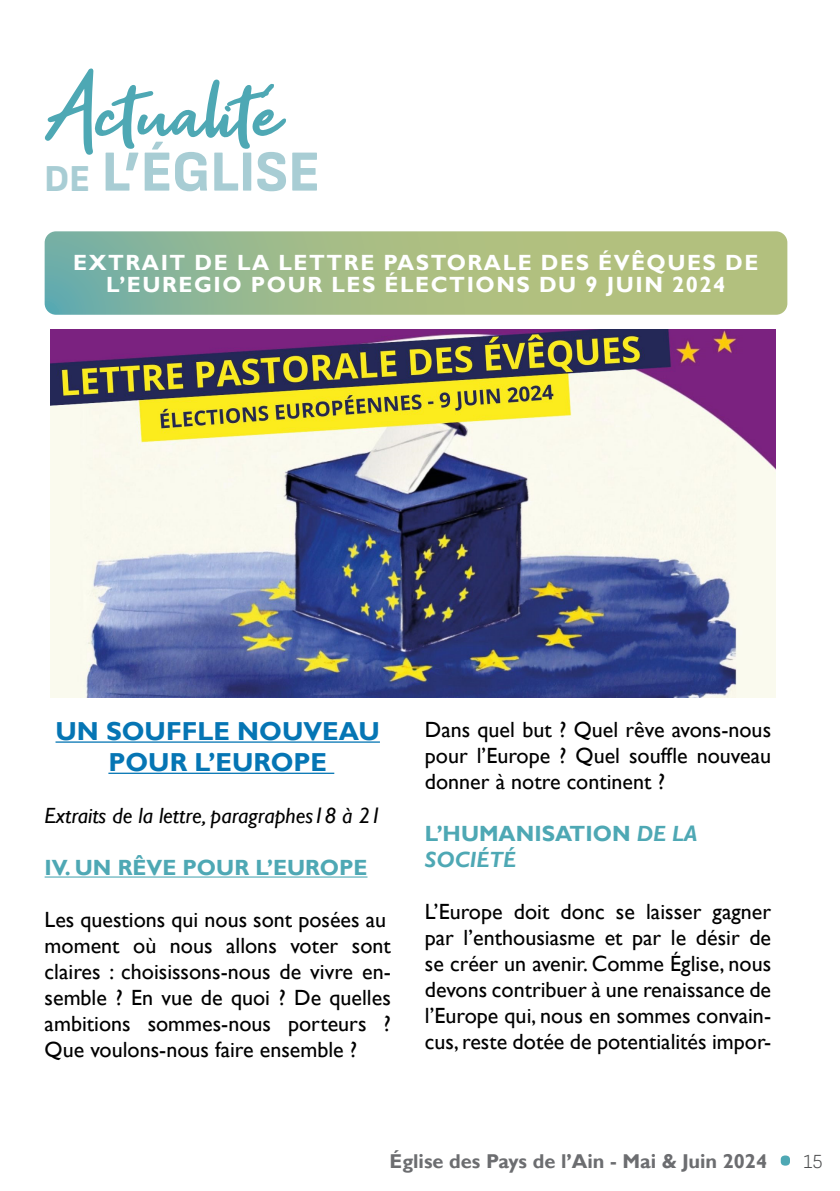
<style>
.page{position:relative;width:840px;height:1191px;background:#fff}
.page>*{position:absolute;margin:0;border:0;box-sizing:border-box;transform-origin:0 0}
.t1{font:114px "Get Show";color:#4ea8b4}
.t2{font:58px "Sofia Sans";color:#a8cdd4}
.Intertitre_orange{font:700 26px "Gill Sans";color:#0575b4}
.Intertitre_orange-2{font:22px/26px "Gill Sans";color:#000;text-align:justify}
._2_Agenda{font:700 22px/22px "Gill Sans";letter-spacing:.07em;color:#fff;text-align:center}
.Intertitre_orange-3{font:700 22px "Gill Sans";color:#4ea8b4}
.Intertitre_orange-4{font:italic 22px "Gill Sans";color:#000}
.Intertitre_orange-5{font:italic 700 22px "Gill Sans";color:#4ea8b4}
.t3{font:700 20px "Gill Sans";color:#6c6d70}
.s1{font-size:38px}
.s2{font-style:italic}
.s3{font-family:"Sofia Sans";font-weight:300;font-size:72px;color:#4ea8b4}
.s4{font-family:"Sofia Sans";font-weight:300;color:#4b4c4d}
</style>
<div class="page">
<hr style="left:55px;top:741px;width:325px;height:1px;background:#0575b4">
<hr style="left:108px;top:772px;width:226px;height:2px;background:#0575b4">
<hr style="left:45px;top:876px;width:322px;height:1px;background:#4ea8b4">
<svg style="left:45px;top:231px;width:741px;height:84px;background:#a1bb8a"></svg>
<img style="left:50px;top:330px;width:725px;height:367px">
<p class="t1" style="left:45px;top:49px;width:239px">Actualité</p>
<p class="t2" style="left:45px;top:138px;width:277px"><span class="s1">DE</span> L’ÉGLISE</p>
<p class="_2_Agenda" style="left:73px;top:252px;width:686px">EXTRAIT DE LA LETTRE PASTORALE DES ÉVÊQUES DE<br>L’EUREGIO POUR LES ÉLECTIONS DU 9 JUIN 2024</p>
<p class="Intertitre_orange" style="left:55px;top:715px;width:326px">UN SOUFFLE NOUVEAU</p>
<p class="Intertitre_orange" style="left:108px;top:747px;width:220px">POUR L’EUROPE</p>
<p class="Intertitre_orange-4" style="left:45px;top:803px;width:338px">Extraits de la lettre, paragraphes18 à 21</p>
<p class="Intertitre_orange-3" style="left:45px;top:854px;width:324px">IV. UN RÊVE POUR L’EUROPE</p>
<p class="Intertitre_orange-2" style="left:45px;top:907px;width:343px">Les questions qui nous sont posées au</p>
<p class="Intertitre_orange-2" style="left:45px;top:933px;width:347px">moment où nous allons voter sont claires : choisissons-nous de vivre en&shy;semble ? En vue de quoi ? De quelles ambitions sommes-nous porteurs ?<br>Que voulons-nous faire ensemble ?</p>
<p class="Intertitre_orange-2" style="left:424px;top:717px;width:347px">Dans quel but ? Quel rêve avons-nous pour l’Europe ? Quel souffle nouveau donner à notre continent ?</p>
<p class="Intertitre_orange-3" style="left:424px;top:820px;width:274px">L’HUMANISATION <span class="s2">DE LA</span></p>
<p class="Intertitre_orange-5" style="left:424px;top:847px;width:92px">SOCIÉTÉ</p>
<p class="Intertitre_orange-2" style="left:424px;top:899px;width:347px">L’Europe doit donc se laisser gagner par l’enthousiasme et par le désir de se créer un avenir. Comme Église, nous devons contribuer à une renaissance de l’Europe qui, nous en sommes convain&shy;cus, reste dotée de potentialités impor-</p>
<p class="t3" style="left:389px;top:1149px;width:434px">Église des Pays de l’Ain - Mai &amp; Juin 2024 <span class="s3">•</span> <span class="s4">15</span></p>
</div>
